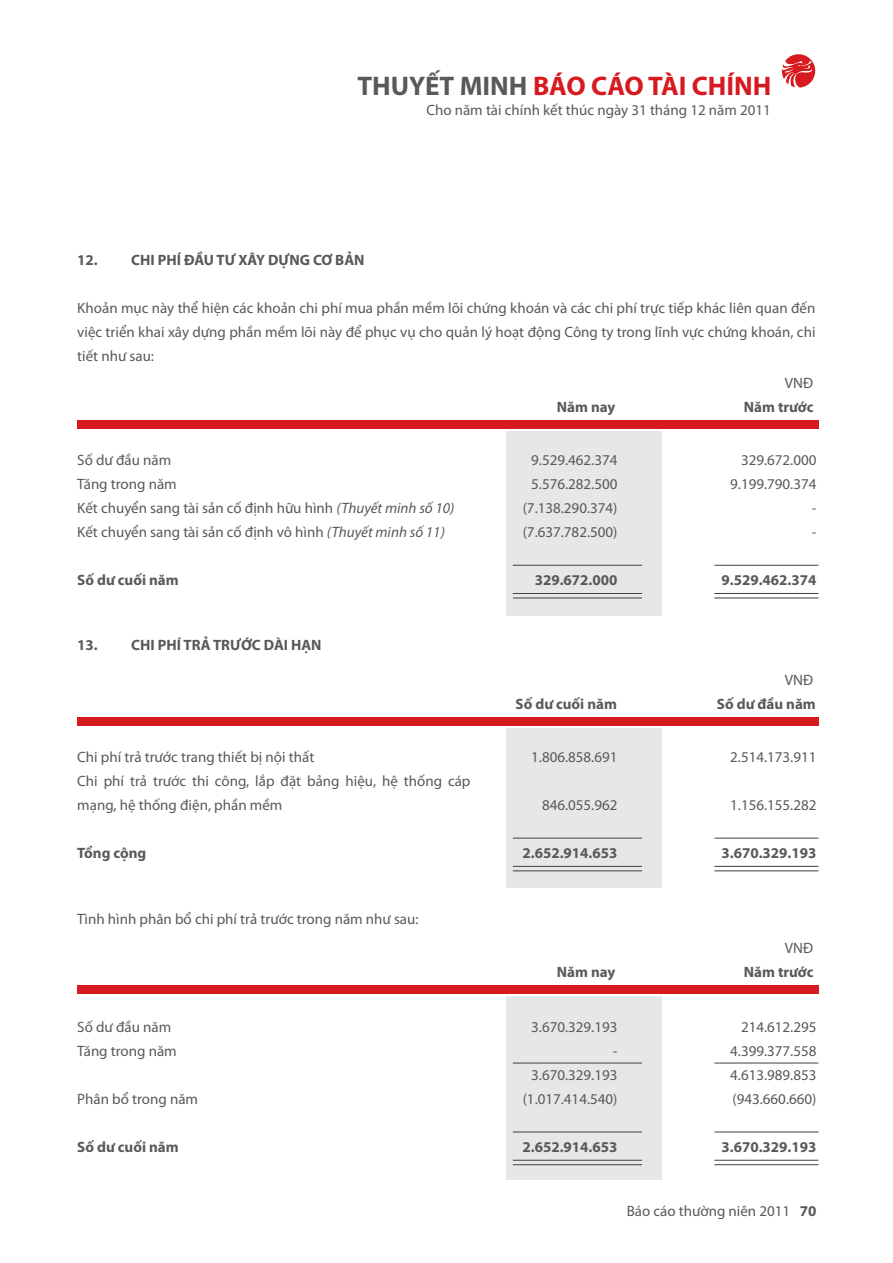
<style>
.page{position:relative;width:893px;height:1263px;background:#fff}
.page>*{position:absolute;margin:0;border:0;box-sizing:border-box;transform-origin:0 0}
.t1{font:700 27px "Myriad Pro";color:#d71920}
.t2{font:15px/24px "Myriad Pro";color:#58595b}
.t3{font:700 15px "Myriad Pro";color:#58595b}
.s1{color:#58595b}
.s2{font-style:italic}
.s3{font-weight:700}
</style>
<div class="page">
<div style="left:506px;top:431px;width:156px;height:185px;background:#e6e7e8"></div>
<hr style="left:513px;top:565px;width:129px;height:1px;background:#404041">
<hr style="left:714px;top:565px;width:104px;height:1px;background:#404041">
<hr style="left:513px;top:593px;width:129px;height:1px;background:#404041">
<hr style="left:714px;top:593px;width:104px;height:1px;background:#404041">
<hr style="left:513px;top:598px;width:129px;height:1px;background:#404041">
<hr style="left:714px;top:598px;width:104px;height:1px;background:#404041">
<div style="left:77px;top:420px;width:741px;height:9px;background:#d71920"></div>
<div style="left:506px;top:728px;width:156px;height:160px;background:#e6e7e8"></div>
<hr style="left:513px;top:838px;width:129px;height:1px;background:#404041">
<hr style="left:714px;top:838px;width:104px;height:1px;background:#404041">
<hr style="left:513px;top:866px;width:129px;height:1px;background:#404041">
<hr style="left:714px;top:866px;width:104px;height:1px;background:#404041">
<hr style="left:513px;top:870px;width:129px;height:1px;background:#404041">
<hr style="left:714px;top:870px;width:104px;height:1px;background:#404041">
<div style="left:77px;top:717px;width:741px;height:9px;background:#d71920"></div>
<div style="left:506px;top:996px;width:156px;height:184px;background:#e6e7e8"></div>
<hr style="left:513px;top:1132px;width:129px;height:1px;background:#404041">
<hr style="left:714px;top:1132px;width:104px;height:1px;background:#404041">
<hr style="left:513px;top:1160px;width:129px;height:1px;background:#404041">
<hr style="left:714px;top:1160px;width:104px;height:1px;background:#404041">
<hr style="left:513px;top:1164px;width:129px;height:1px;background:#404041">
<hr style="left:714px;top:1164px;width:104px;height:1px;background:#404041">
<hr style="left:513px;top:1063px;width:129px;height:1px;background:#404041">
<hr style="left:714px;top:1063px;width:104px;height:1px;background:#404041">
<div style="left:77px;top:985px;width:741px;height:9px;background:#d71920"></div>
<svg style="left:781px;top:54px;width:35px;height:34px"></svg>
<h1 class="t1" style="left:357px;top:76px;width:415px"><span class="s1">THUYẾT MINH</span> BÁO CÁO TÀI CHÍNH</h1>
<p class="t2" style="left:426px;top:99px;width:346px">Cho năm tài chính kết thúc ngày 31 tháng 12 năm 2011</p>
<p class="t3" style="left:77px;top:254px;width:289px">12. CHI PHÍ ĐẦU TƯ XÂY DỰNG CƠ BẢN</p>
<p class="t2" style="left:77px;top:297px;width:740px;text-align:justify">Khoản mục này thể hiện các khoản chi phí mua phần mềm lõi chứng khoán và các chi phí trực tiếp khác liên quan đến việc triển khai xây dựng phần mềm lõi này để phục vụ cho quản lý hoạt động Công ty trong lĩnh vực chứng khoán, chi tiết như sau:</p>
<p class="t2" style="left:785px;top:372px;width:30px">VNĐ</p>
<p class="t2" style="left:77px;top:449px;width:379px">Số dư đầu năm<br>Tăng trong năm<br>Kết chuyển sang tài sản cố định hữu hình <span class="s2">(Thuyết minh số 10)<br></span>Kết chuyển sang tài sản cố định vô hình <span class="s2">(Thuyết minh số 11)</span></p>
<p class="t3" style="left:77px;top:574px;width:103px">Số dư cuối năm</p>
<p class="t3" style="left:77px;top:640px;width:246px">13. CHI PHÍ TRẢ TRƯỚC DÀI HẠN</p>
<p class="t2" style="left:77px;top:746px;width:395px">Chi phí trả trước trang thiết bị nội thất<br>Chi phí trả trước thi công, lắp đặt bảng hiệu, hệ thống cáp mạng, hệ thống điện, phần mềm</p>
<p class="t3" style="left:77px;top:847px;width:71px">Tổng cộng</p>
<p class="t2" style="left:77px;top:908px;width:343px">Tình hình phân bổ chi phí trả trước trong năm như sau:</p>
<p class="t2" style="left:77px;top:1016px;width:101px">Số dư đầu năm<br>Tăng trong năm</p>
<p class="t2" style="left:77px;top:1088px;width:122px">Phân bổ trong năm</p>
<p class="t3" style="left:77px;top:1141px;width:103px">Số dư cuối năm</p>
<p class="t3" style="left:557px;top:401px;width:60px">Năm nay</p>
<p class="t3" style="left:744px;top:401px;width:71px">Năm trước</p>
<p class="t2" style="left:523px;top:449px;width:96px;text-align:center">9.529.462.374<br>5.576.282.500 (7.138.290.374) (7.637.782.500)</p>
<p class="t3" style="left:535px;top:574px;width:84px">329.672.000</p>
<p class="t2" style="left:730px;top:449px;width:88px;text-align:right">329.672.000<br>9.199.790.374 -<br>-</p>
<p class="t3" style="left:721px;top:574px;width:96px">9.529.462.374</p>
<p class="t2" style="left:785px;top:669px;width:30px">VNĐ</p>
<p class="t3" style="left:515px;top:698px;width:103px">Số dư cuối năm</p>
<p class="t3" style="left:717px;top:698px;width:100px">Số dư đầu năm</p>
<p class="t2" style="left:531px;top:746px;width:88px">1.806.858.691</p>
<p class="t2" style="left:542px;top:794px;width:77px">846.055.962</p>
<p class="t3" style="left:522px;top:847px;width:96px">2.652.914.653</p>
<p class="t2" style="left:730px;top:746px;width:88px">2.514.173.911</p>
<p class="t2" style="left:730px;top:794px;width:88px">1.156.155.282</p>
<p class="t3" style="left:721px;top:847px;width:96px">3.670.329.193</p>
<p class="t2" style="left:785px;top:937px;width:30px">VNĐ</p>
<p class="t3" style="left:557px;top:966px;width:60px">Năm nay</p>
<p class="t3" style="left:744px;top:966px;width:71px">Năm trước</p>
<p class="t2" style="left:523px;top:1016px;width:96px;text-align:right">3.670.329.193<br>-<br>3.670.329.193 (1.017.414.540)</p>
<p class="t3" style="left:522px;top:1141px;width:96px">2.652.914.653</p>
<p class="t2" style="left:730px;top:1016px;width:88px;text-align:justify;text-indent:11px">214.612.295<br>4.399.377.558<br>4.613.989.853 (943.660.660)</p>
<p class="t3" style="left:721px;top:1141px;width:96px">3.670.329.193</p>
<p class="t2" style="left:627px;top:1200px;width:191px">Báo cáo thường niên 2011 <span class="s3">70</span></p>
</div>
